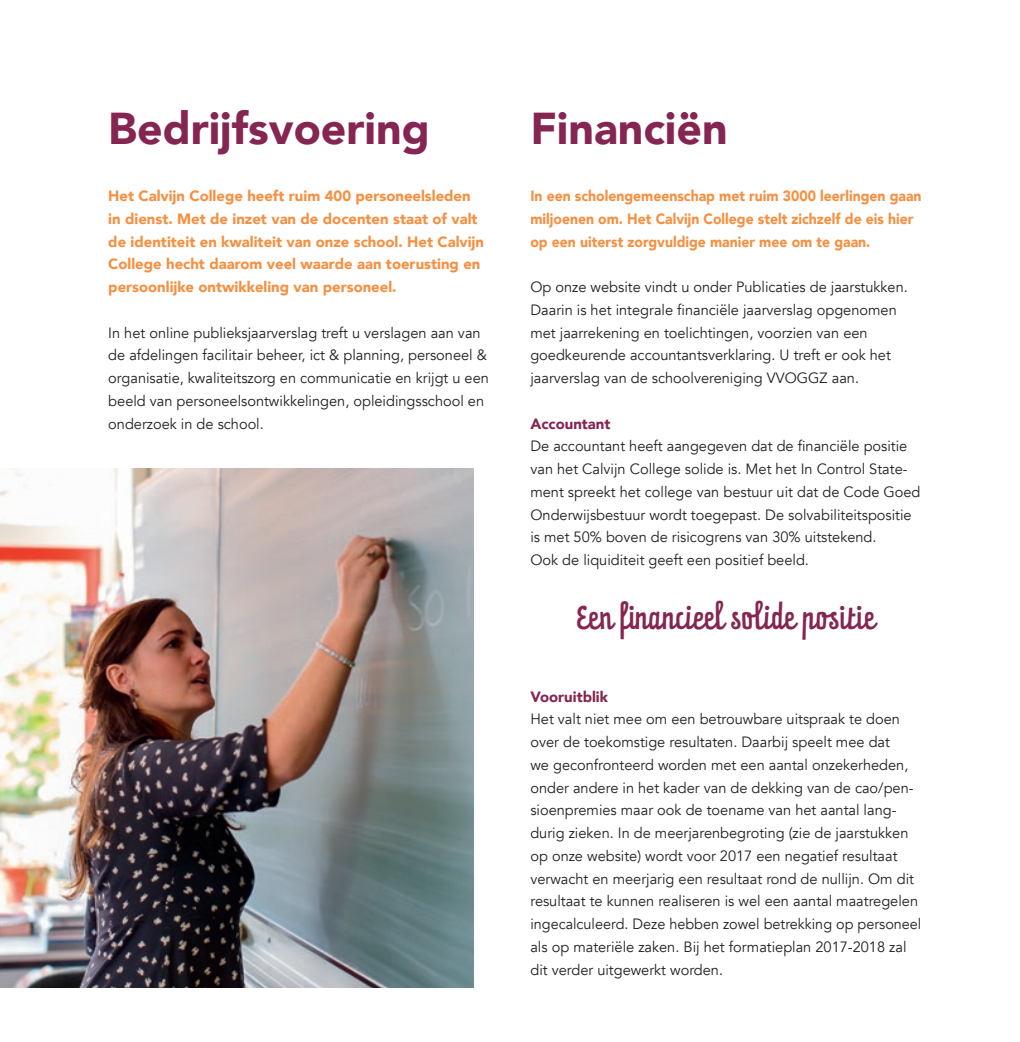
<style>
.page{position:relative;width:1020px;height:1042px;background:#fff}
.page>*{position:absolute;margin:0;border:0;box-sizing:border-box;transform-origin:0 0}
.t1{font:900 44.62px "Avenir";color:#852551}
.t2{font:28px "Prater Script OT";color:#852551}
.t3{font:14.88px/22.8px "Avenir";color:#231f20}
.t4{font:900 14.88px/22.8px "Avenir";color:#f68f40}
.t5{font:900 14.88px/22.8px "Avenir";color:#f68f40;scale:.94 1}
.t6{font:900 14.88px "Avenir";color:#852551}
</style>
<div class="page">
<img style="left:0;top:468px;width:474px;height:519px">
<h1 class="t1" style="left:108px;top:90px;width:323px">Bedrijfsvoering</h1>
<h1 class="t1" style="left:530px;top:90px;width:199px">Financiën</h1>
<p class="t4" style="left:108px;top:184px;width:377px">Het Calvijn College heeft ruim 400 personeelsleden in dienst. Met de inzet van de docenten staat of valt de identiteit en kwaliteit van onze school. Het Calvijn College hecht daarom veel waarde aan toerusting en persoonlijke ontwikkeling van personeel.</p>
<p class="t3" style="left:108px;top:321px;width:382px">In het online publieksjaarverslag treft u verslagen aan van de afdelingen facilitair beheer, ict &amp; planning, personeel &amp; organisatie, kwaliteitszorg en communicatie en krijgt u een beeld van personeelsontwikkelingen, opleidingsschool en onderzoek in de school.</p>
<p class="t5" style="left:530px;top:184px;width:418px">In een scholengemeenschap met ruim 3000 leerlingen gaan miljoenen om. Het Calvijn College stelt zichzelf de eis hier op een uiterst zorgvuldige manier mee om te gaan.</p>
<p class="t3" style="left:530px;top:276px;width:379px">Op onze website vindt u onder Publicaties de jaarstukken.<br>Daarin is het integrale financiële jaarverslag opgenomen met jaarrekening en toelichtingen, voorzien van een goedkeurende accountantsverklaring. U treft er ook het jaarverslag van de schoolvereniging VVOGGZ aan.</p>
<p class="t6" style="left:530px;top:411px;width:82px">Accountant</p>
<p class="t3" style="left:530px;top:435px;width:392px">De accountant heeft aangegeven dat de financiële positie van het Calvijn College solide is. Met het In Control State&shy;ment spreekt het college van bestuur uit dat de Code Goed Onderwijsbestuur wordt toegepast. De solvabiliteitspositie is met 50% boven de risicogrens van 30% uitstekend.<br>Ook de liquiditeit geeft een positief beeld.</p>
<h2 class="t2" style="left:577px;top:600px;width:301px">Een financieel solide positie</h2>
<p class="t6" style="left:530px;top:684px;width:79px">Vooruitblik</p>
<p class="t3" style="left:530px;top:708px;width:392px">Het valt niet mee om een betrouwbare uitspraak te doen over de toekomstige resultaten. Daarbij speelt mee dat<br>we geconfronteerd worden met een aantal onzekerheden, onder andere in het kader van de dekking van de cao/pen&shy;sioenpremies maar ook de toename van het aantal lang&shy;durig zieken. In de meerjarenbegroting (zie de jaarstukken op onze website) wordt voor 2017 een negatief resultaat verwacht en meerjarig een resultaat rond de nullijn. Om dit resultaat te kunnen realiseren is wel een aantal maatregelen ingecalculeerd. Deze hebben zowel betrekking op personeel als op materiële zaken. Bij het formatieplan 2017-2018 zal dit verder uitgewerkt worden.</p>
</div>
